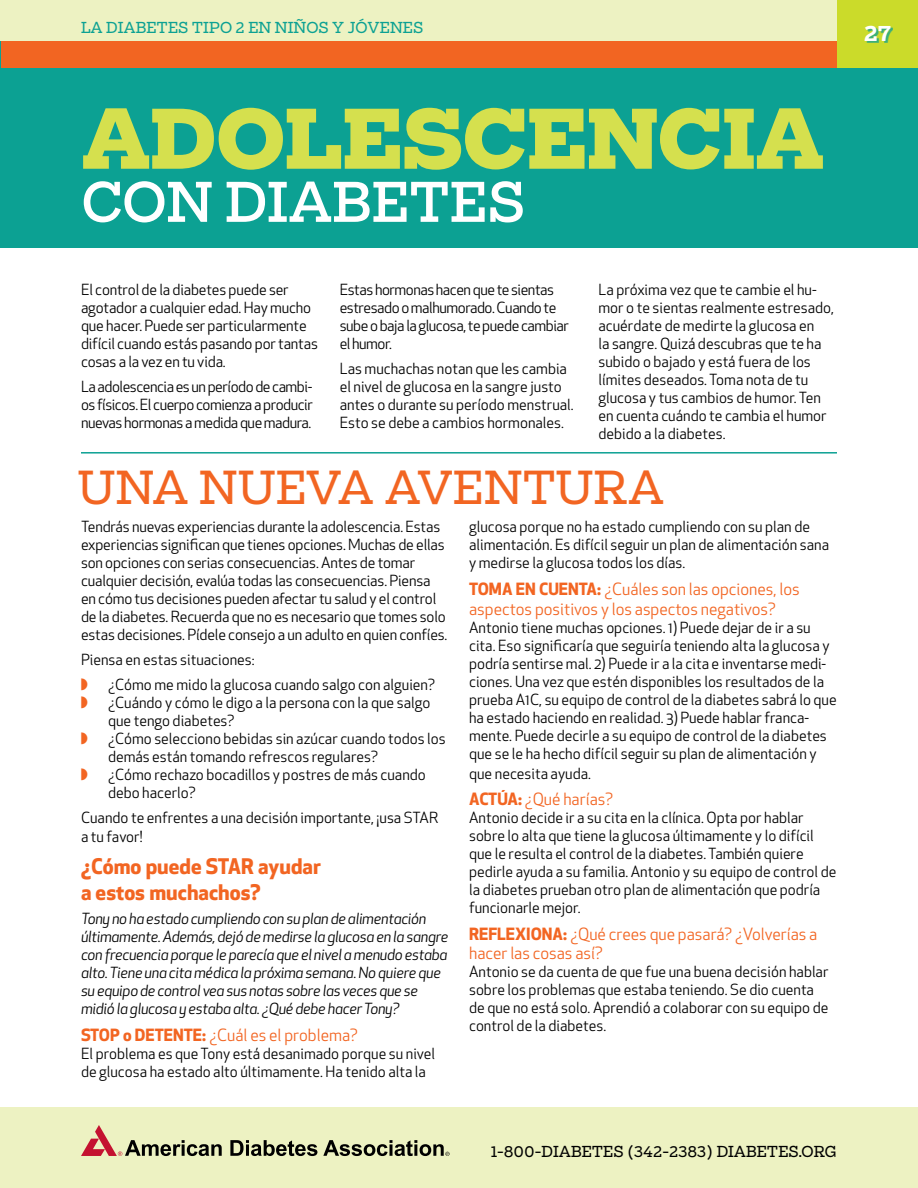
<style>
.page{position:relative;width:918px;height:1188px;background:#fff}
.page>*{position:absolute;margin:0;border:0;box-sizing:border-box;transform-origin:0 0}
.t1{font:800 81px "Boomer Serif";color:#d5e04e}
.t2{font:54px "Boomer Serif";color:#fff}
.t3{font:45px "Boomer Serif";color:#f26522}
.t4{font:700 21px/25.2px "Apex New";color:#f26522}
.t5{font:700 21px "Boomer Serif";color:#fff}
.t6{font:16.5px/19.8px "Apex New";color:#f26522}
.t7{font:15px/18px "Apex New";color:#000}
.t8{font:italic 15px/18px "Apex New";letter-spacing:-.02em;color:#000}
.t9{font:15px/18px "Apex New";letter-spacing:-.03em;color:#000}
.t10{font:15px "Boomer Serif";color:#000}
.t11{font:15px "Boomer Serif";color:#0ca193}
.s1{color:#f26522}
.s2{font-weight:700}
</style>
<div class="page">
<div style="left:0;top:0;width:918px;height:248px;background:#0ca193"></div>
<hr style="left:81px;top:452px;width:756px;height:2px;background:#0ca193">
<div style="left:1px;top:39px;width:836px;height:29px;background:#f26522"></div>
<div style="left:0;top:0;width:837px;height:40px;background:#edf2c2"></div>
<div style="left:0;top:1107px;width:918px;height:81px;background:#edf2c2"></div>
<div style="left:837px;top:0;width:81px;height:68px;background:#cbdb2a"></div>
<div style="left:867px;top:28px;width:26px;height:15px;background:#0ca193;opacity:.75"></div>
<svg style="left:230px;top:1140px;width:87px;height:16px"></svg>
<svg style="left:81px;top:1125px;width:141px;height:31px"></svg>
<svg style="left:323px;top:1140px;width:127px;height:16px"></svg>
<p class="t11" style="left:81px;top:18px;width:344px">LA DIABETES TIPO 2 EN NIÑOS Y JÓVENES</p>
<h3 class="t5" style="left:864px;top:20px;width:28px">27</h3>
<h1 class="t1" style="left:82px;top:86px;width:744px">ADOLESCENCIA</h1>
<h2 class="t2" style="left:82px;top:169px;width:445px">CON DIABETES</h2>
<p class="t7" style="left:81px;top:280px;width:238px">El control de la diabetes puede ser agotador a cualquier edad. Hay mucho que hacer. Puede ser particularmente difícil cuando estás pasando por tantas cosas a la vez en tu vida.</p>
<p class="t7" style="left:81px;top:377px;width:233px;text-align:justify">La adolescencia es un período de cambi&shy;os físicos. El cuerpo comienza a producir nuevas hormonas a medida que madura.</p>
<p class="t9" style="left:340px;top:280px;width:231px">Estas hormonas hacen que te sientas estresado o malhumorado. Cuando te sube o baja la glucosa, te puede cambiar el humor.</p>
<p class="t7" style="left:340px;top:359px;width:235px">Las muchachas notan que les cambia el nivel de glucosa en la sangre justo antes o durante su período menstrual.<br>Esto se debe a cambios hormonales.</p>
<p class="t7" style="left:598px;top:280px;width:237px">La próxima vez que te cambie el hu&shy;mor o te sientas realmente estresado, acuérdate de medirte la glucosa en<br>la sangre. Quizá descubras que te ha subido o bajado y está fuera de los límites deseados. Toma nota de tu glucosa y tus cambios de humor. Ten en cuenta cuándo te cambia el humor debido a la diabetes.</p>
<h3 class="t3" style="left:78px;top:461px;width:588px">UNA NUEVA AVENTURA</h3>
<p class="t7" style="left:81px;top:518px;width:368px">Tendrás nuevas experiencias durante la adolescencia. Estas experiencias significan que tienes opciones. Muchas de ellas son opciones con serias consecuencias. Antes de tomar cualquier decisión, evalúa todas las consecuencias. Piensa en cómo tus decisiones pueden afectar tu salud y el control de la diabetes. Recuerda que no es necesario que tomes solo estas decisiones. Pídele consejo a un adulto en quien confíes.</p>
<p class="t7" style="left:81px;top:647px;width:356px;line-height:24.8px">Piensa en estas situaciones:<br><span class="s1">◗◗</span> ¿Cómo me mido la glucosa cuando salgo con alguien?</p>
<p class="t7" style="left:81px;top:693px;width:351px"><span class="s1">◗◗</span> ¿Cuándo y cómo le digo a la persona con la que salgo</p>
<p class="t7" style="left:108px;top:711px;width:128px">que tengo diabetes?</p>
<p class="t7" style="left:81px;top:729px;width:366px"><span class="s1">◗◗</span> ¿Cómo selecciono bebidas sin azúcar cuando todos los</p>
<p class="t7" style="left:108px;top:747px;width:272px">demás están tomando refrescos regulares?</p>
<p class="t7" style="left:81px;top:765px;width:346px"><span class="s1">◗◗</span> ¿Cómo rechazo bocadillos y postres de más cuando</p>
<p class="t7" style="left:108px;top:783px;width:89px">debo hacerlo?</p>
<p class="t7" style="left:81px;top:807px;width:359px;line-height:19.8px">Cuando te enfrentes a una decisión importante, ¡usa STAR a tu favor!</p>
<h3 class="t4" style="left:81px;top:853px;width:241px">¿Cómo puede STAR ayudar a estos muchachos?</h3>
<p class="t8" style="left:81px;top:910px;width:369px">Tony no ha estado cumpliendo con su plan de alimentación últimamente. Además, dejó de medirse la glucosa en la sangre con frecuencia porque le parecía que el nivel a menudo estaba alto. Tiene una cita médica la próxima semana. No quiere que su equipo de control vea sus notas sobre las veces que se midió la glucosa y estaba alta. ¿Qué debe hacer Tony?</p>
<p class="t6" style="left:81px;top:1025px;width:279px"><span class="s2">STOP o DETENTE:</span> ¿Cuál es el problema?</p>
<p class="t7" style="left:81px;top:1044px;width:356px">El problema es que Tony está desanimado porque su nivel de glucosa ha estado alto últimamente. Ha tenido alta la</p>
<p class="t7" style="left:469px;top:518px;width:361px">glucosa porque no ha estado cumpliendo con su plan de alimentación. Es difícil seguir un plan de alimentación sana y medirse la glucosa todos los días.</p>
<p class="t6" style="left:469px;top:579px;width:332px"><span class="s2">TOMA EN CUENTA:</span> ¿Cuáles son las opciones, los aspectos positivos y los aspectos negativos?</p>
<p class="t7" style="left:469px;top:618px;width:369px">Antonio tiene muchas opciones. 1) Puede dejar de ir a su cita. Eso significaría que seguiría teniendo alta la glucosa y podría sentirse mal. 2) Puede ir a la cita e inventarse medi&shy;ciones. Una vez que estén disponibles los resultados de la prueba A1C, su equipo de control de la diabetes sabrá lo que ha estado haciendo en realidad. 3) Puede hablar franca&shy;mente. Puede decirle a su equipo de control de la diabetes que se le ha hecho difícil seguir su plan de alimentación y</p>
<p class="t7" style="left:469px;top:764px;width:123px">que necesita ayuda.</p>
<p class="t6" style="left:469px;top:789px;width:146px"><span class="s2">ACTÚA:</span> ¿Qué harías?</p>
<p class="t7" style="left:469px;top:809px;width:369px">Antonio decide ir a su cita en la clínica. Opta por hablar sobre lo alta que tiene la glucosa últimamente y lo difícil que le resulta el control de la diabetes. También quiere pedirle ayuda a su familia. Antonio y su equipo de control de la diabetes prueban otro plan de alimentación que podría funcionarle mejor.</p>
<p class="t6" style="left:469px;top:924px;width:350px"><span class="s2">REFLEXIONA:</span> ¿Qué crees que pasará? ¿Volverías a hacer las cosas así?</p>
<p class="t7" style="left:469px;top:963px;width:361px">Antonio se da cuenta de que fue una buena decisión hablar sobre los problemas que estaba teniendo. Se dio cuenta de que no está solo. Aprendió a colaborar con su equipo de control de la diabetes.</p>
<p class="t10" style="left:491px;top:1143px;width:238px">1-800-DIABETES (342-2383) DIABETES</p>
<p class="t10" style="left:798px;top:1143px;width:40px">.ORG</p>
</div>
